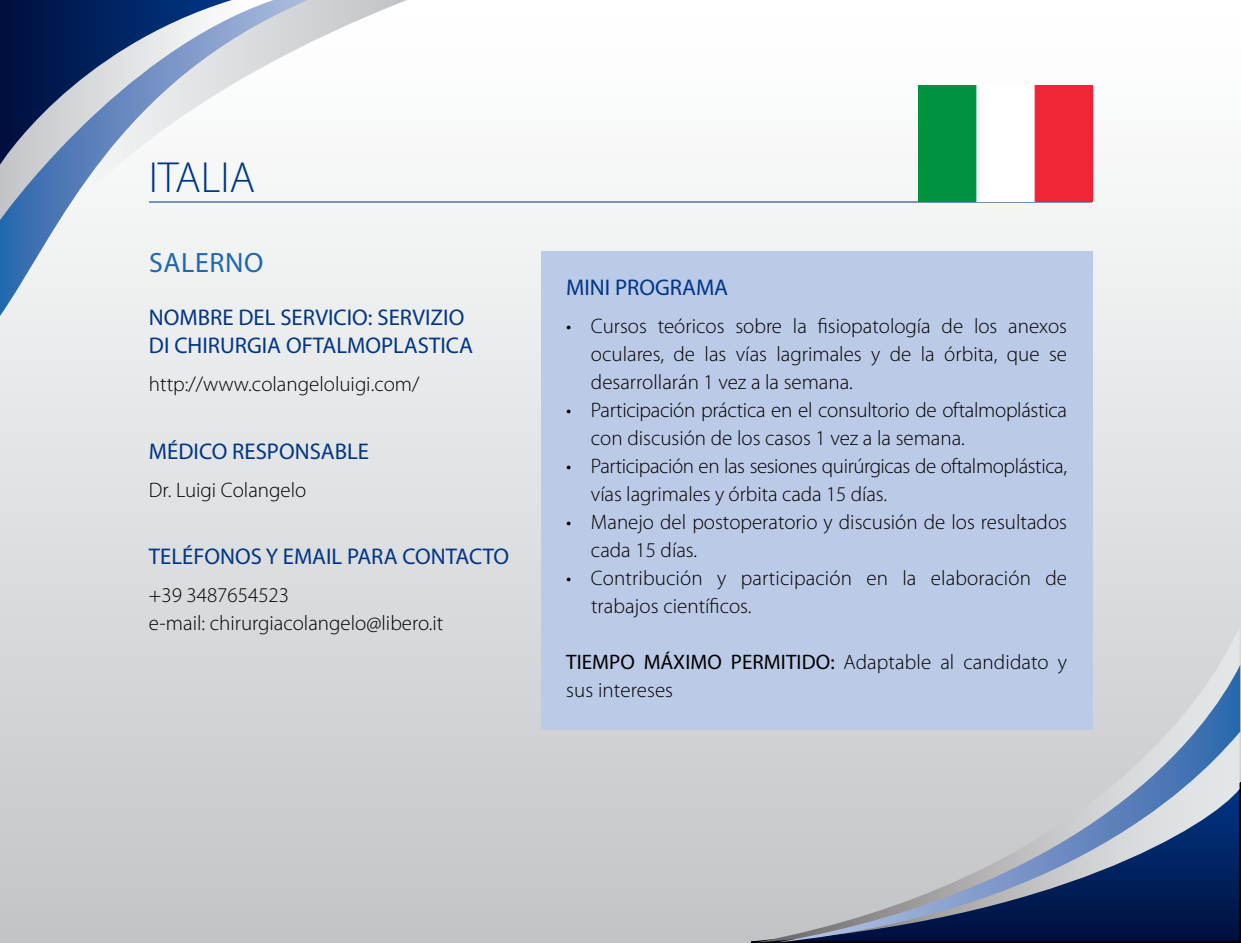
<style>
.page{position:relative;width:1241px;height:943px;background:#fff}
.page>*{position:absolute;margin:0;border:0;box-sizing:border-box;transform-origin:0 0}
.t1{font:300 43.75px "Myriad Pro";color:#003687}
.t2{font:28px "Myriad Pro";letter-spacing:.02em;color:#1f68ac}
.t3{font:22.75px/28px "Myriad Pro";color:#003687}
.t4{font:300 21px/28px "Myriad Pro";color:#000}
.t5{font:300 21px/28px "Myriad Pro";letter-spacing:-.02em;color:#000}
.s1{font-weight:400}
</style>
<div class="page">
<div style="left:0;top:0;width:1240px;height:943px;background:linear-gradient(to bottom,#fff,#c2c4c8)"></div>
<svg style="left:749px;top:781px;width:491px;height:162px;background:#7e8084"></svg>
<svg style="left:756px;top:627px;width:483px;height:315px;background:#d0d1d4"></svg>
<svg style="left:777px;top:664px;width:462px;height:278px;background:#959fb2"></svg>
<div style="left:0;top:307px;width:309px;height:9px;background:#edeeee"></div>
<svg style="left:0;top:0;width:407px;height:307px"></svg>
<hr style="left:149px;top:201px;width:942px;height:1px;background:#003687">
<div style="left:541px;top:251px;width:550px;height:478px;background:#bbcae6"></div>
<img style="left:918px;top:85px;width:173px;height:116px">
<h1 class="t1" style="left:149px;top:151px;width:108px">ITALIA</h1>
<h2 class="t2" style="left:149px;top:245px;width:116px">SALERNO</h2>
<p class="t3" style="left:149px;top:303px;width:324px">NOMBRE DEL SERVICIO: SERVIZIO<br>DI CHIRURGIA OFTALMOPLASTICA</p>
<p class="t4" style="left:149px;top:370px;width:272px">http://www.colangeloluigi.com/</p>
<p class="t3" style="left:149px;top:437px;width:222px">MÉDICO RESPONSABLE</p>
<p class="t4" style="left:149px;top:475px;width:159px">Dr. Luigi Colangelo</p>
<p class="t3" style="left:149px;top:542px;width:362px">TELÉFONOS Y EMAIL PARA CONTACTO</p>
<p class="t4" style="left:149px;top:581px;width:296px">+39 3487654523<br>e-mail: chirurgiacolangelo@libero.it</p>
<p class="t3" style="left:566px;top:273px;width:162px">MINI PROGRAMA</p>
<p class="t4" style="left:591px;top:312px;width:477px;text-align:justify;text-indent:-25px">• Cursos teóricos sobre la fisiopatología de los anexos oculares, de las vías lagrimales y de la órbita, que se desarrollarán 1 vez a la semana.</p>
<p class="t4" style="left:591px;top:396px;width:477px;text-indent:-25px">• Participación práctica en el consultorio de oftalmoplástica con discusión de los casos 1 vez a la semana.</p>
<p class="t5" style="left:591px;top:452px;width:477px;text-indent:-25px">• Participación en las sesiones quirúrgicas de oftalmoplástica, vías lagrimales y órbita cada 15 días.</p>
<p class="t4" style="left:591px;top:508px;width:477px;text-indent:-25px">• Manejo del postoperatorio y discusión de los resultados cada 15 días.</p>
<p class="t4" style="left:591px;top:564px;width:477px;text-indent:-25px">• Contribución y participación en la elaboración de trabajos científicos.</p>
<p class="t4" style="left:566px;top:648px;width:502px"><span class="s1">TIEMPO MÁXIMO PERMITIDO:</span> Adaptable al candidato y sus intereses</p>
</div>
